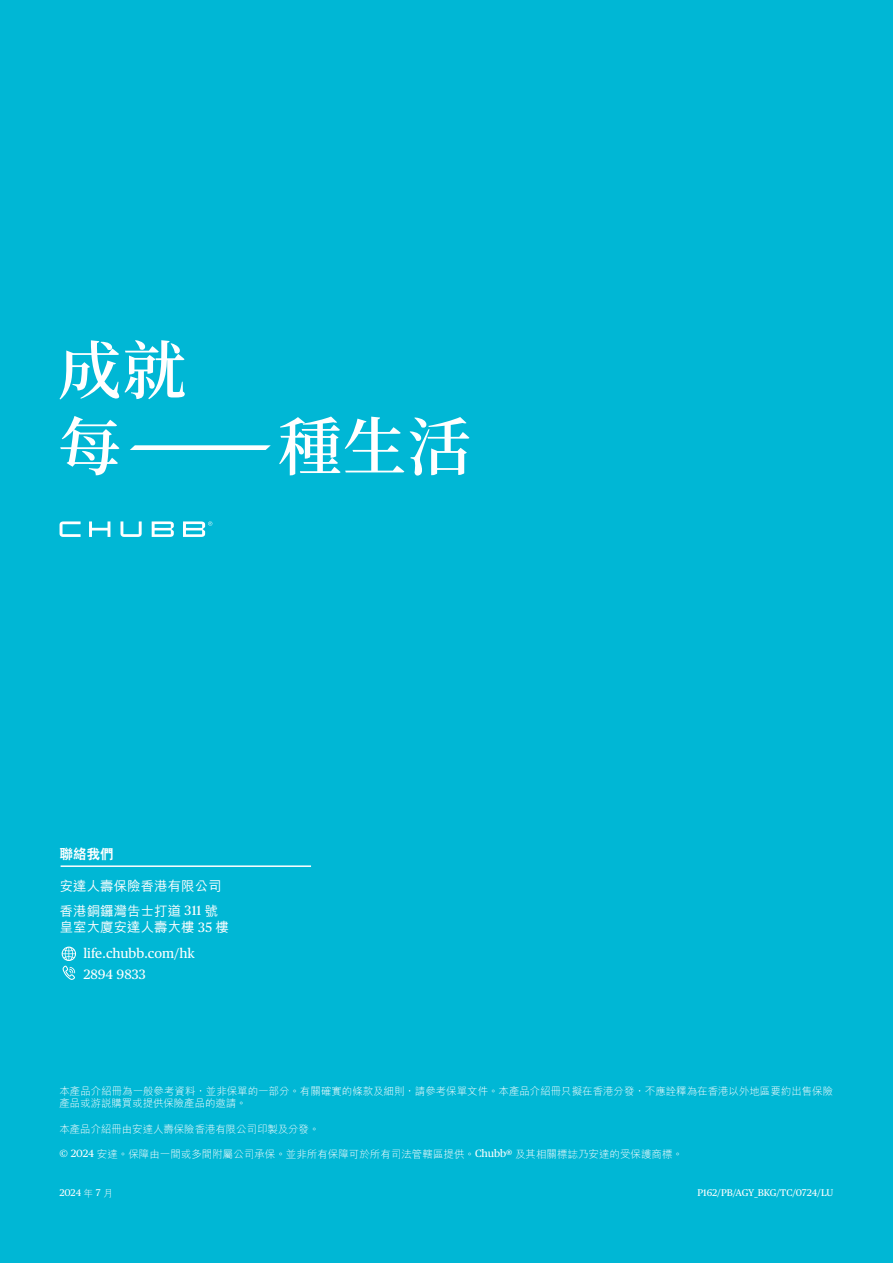
<style>
.page{position:relative;width:893px;height:1263px;background:#00b7d5}
.page>*{position:absolute;margin:0;border:0;box-sizing:border-box;transform-origin:0 0}
.t1{font:500 13.5px/24.8px "M Hei HK";color:#fff}
.t2{font:13.5px/20.4px "Chubb Publico Text";color:#fff}
.t3{font:800 13.5px "C Hei 2 HK";color:#fff}
.t4{font:300 10.5px/12.6px "M Hei HK";letter-spacing:-.005em;color:#fff}
.t5{font:9.75px "Chubb Publico Text";color:#fff}
.s1{font-family:"Chubb Publico Text";font-weight:400}
.s2{font-size:13.5px;color:#000}
.s3{font-family:"M Hei HK";font-weight:300}
</style>
<div class="page">
<svg style="left:62px;top:946px;width:14px;height:34px"></svg>
<hr style="left:61px;top:865px;width:250px;height:2px;background:#fff">
<svg style="left:60px;top:340px;width:125px;height:60px"></svg>
<svg style="left:60px;top:416px;width:59px;height:59px"></svg>
<svg style="left:279px;top:416px;width:125px;height:59px"></svg>
<svg style="left:410px;top:417px;width:59px;height:59px"></svg>
<svg style="left:130px;top:445px;width:141px;height:5px"></svg>
<svg style="left:152px;top:521px;width:22px;height:16px"></svg>
<svg style="left:60px;top:521px;width:21px;height:16px"></svg>
<svg style="left:89px;top:521px;width:21px;height:16px"></svg>
<svg style="left:120px;top:521px;width:22px;height:16px"></svg>
<svg style="left:183px;top:521px;width:29px;height:16px"></svg>
<p class="t3" style="left:60px;top:845px;width:55px">聯絡我們</p>
<p class="t1" style="left:60px;top:873px;width:163px">安達人壽保險香港有限公司香港銅鑼灣告士打道 <span class="s1">311</span> 號</p>
<p class="t1" style="left:60px;top:914px;width:171px">皇室大廈安達人壽大樓 <span class="s1">35</span> 樓</p>
<p class="t2" style="left:83px;top:942px;width:113px">life.chubb.com/hk<br>2894 9833</p>
<p class="t4" style="left:60px;top:1084px;width:775px">本產品介紹冊為一般參考資料，並非保單的一部分。有關確實的條款及細則，請參考保單文件。本產品介紹冊只擬在香港分發，不應詮釋為在香港以外地區要約出售保險產品或游說購買或提供保險產品的邀請。</p>
<p class="t4" style="left:60px;top:1122px;width:261px">本產品介紹冊由安達人壽保險香港有限公司印製及分發。</p>
<p class="t4" style="left:60px;top:1147px;width:625px"><span class="s1">© 2024</span> 安達。保障由一間或多間附屬公司承保。並非所有保障可於所有司法管轄區提供。<span class="s1">Chubb®</span> 及其相關標誌乃安達的受保護商標。</p>
<p class="t5" style="left:60px;top:1185px;width:55px"><span class="s2">20</span>2024 <span class="s3">年</span> 7 <span class="s3">月</span></p>
<p class="t5" style="left:697px;top:1185px;width:138px">P162/PB/AGY_BKG/TC/0724/LU</p>
</div>
